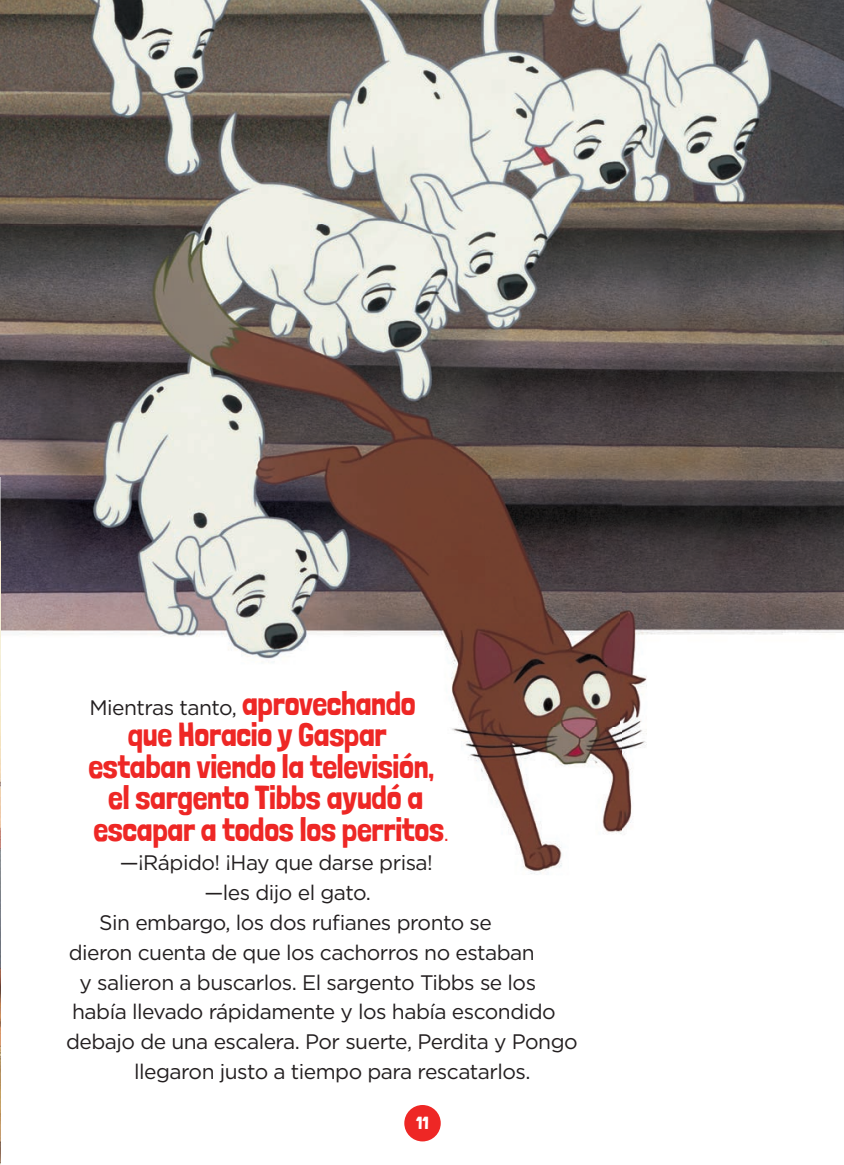
<style>
.page{position:relative;width:844px;height:1165px;background:#fff}
.page>*{position:absolute;margin:0;border:0;box-sizing:border-box;transform-origin:0 0}
.t1{font:33.25px "Londrina Solid";letter-spacing:-.01em;color:#ee2725}
.t2{font:21px "Gotham";letter-spacing:-.025em;color:#231f20}
.t3{font:17.5px "Londrina Solid";color:#fff}
.s1{font-family:"Londrina Solid";font-size:33.25px;color:#ee2725}
.s2{font-family:"Gotham";font-size:21px}
</style>
<div class="page">
<img style="left:0;top:0;width:843px;height:874px">
<img style="left:0;top:542px;width:1px;height:621px">
<div style="left:404px;top:1104px;width:36px;height:37px;background:#ee2725;border-radius:50%"></div>
<p class="t2" style="left:89px;top:693px;width:328px">Mientras tanto, <span class="s1">aprovechando</span></p>
<h1 class="t1" style="left:128px;top:714px;width:260px">que Horacio y Gaspar</h1>
<h1 class="t1" style="left:88px;top:746px;width:347px">estaban viendo la televisión,</h1>
<h1 class="t1" style="left:108px;top:777px;width:316px">el sargento Tibbs ayudó a</h1>
<h1 class="t1" style="left:93px;top:809px;width:357px">escapar a todos los perritos<span class="s2">.</span></h1>
<p class="t2" style="left:120px;top:849px;width:314px">—¡Rápido! ¡Hay que darse prisa!</p>
<p class="t2" style="left:204px;top:879px;width:168px">—les dijo el gato.</p>
<p class="t2" style="left:99px;top:908px;width:394px">Sin embargo, los dos rufianes pronto se</p>
<p class="t2" style="left:69px;top:938px;width:467px">dieron cuenta de que los cachorros no estaban</p>
<p class="t2" style="left:80px;top:968px;width:458px">y salieron a buscarlos. El sargento Tibbs se los</p>
<p class="t2" style="left:72px;top:998px;width:485px">había llevado rápidamente y los había escondido</p>
<p class="t2" style="left:66px;top:1027px;width:513px">debajo de una escalera. Por suerte, Perdita y Pongo</p>
<p class="t2" style="left:134px;top:1057px;width:398px">llegaron justo a tiempo para rescatarlos.</p>
<p class="t3" style="left:416px;top:1112px;width:14px">11</p>
</div>
